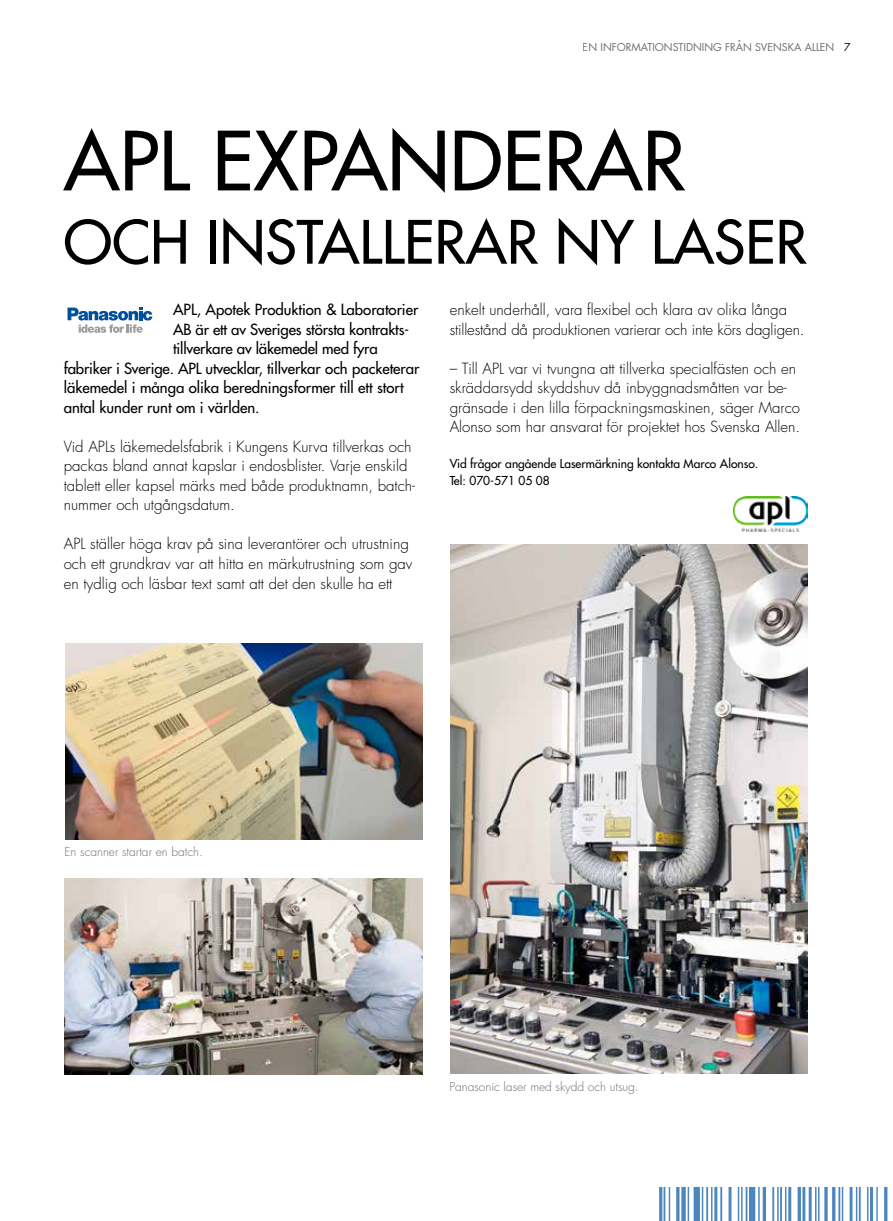
<style>
.page{position:relative;width:893px;height:1221px;background:#fff}
.page>*{position:absolute;margin:0;border:0;box-sizing:border-box;transform-origin:0 0}
.t1{font:79.2px "Futura";color:#000}
.t2{font:58.05px "Futura";color:#000}
.t3{font:300 15px/19.5px "Futura";color:#000}
.t4{font:15px "Futura";color:#000}
.t5{font:12px/16.5px "Futura";color:#000}
.t6{font:300 12px "Futura";color:#706f6f}
.t7{font:10.5px "Futura";color:#706f6f}
.s1{color:#000}
</style>
<div class="page">
<img style="left:65px;top:643px;width:357px;height:196px">
<img style="left:65px;top:878px;width:358px;height:196px">
<img style="left:450px;top:544px;width:358px;height:529px">
<svg style="left:68px;top:307px;width:84px;height:26px"></svg>
<img style="left:734px;top:496px;width:74px;height:35px">
<svg style="left:659px;top:1187px;width:229px;height:33px"></svg>
<p class="t7" style="left:583px;top:40px;width:269px">EN INFORMATIONSTIDNING FRÅN SVENSKA ALLEN <span class="s1">7</span></p>
<h1 class="t1" style="left:64px;top:110px;width:623px">APL EXPANDERAR</h1>
<h2 class="t2" style="left:64px;top:204px;width:264px">OCH installerar</h2>
<h2 class="t2" style="left:555px;top:204px;width:220px">NY Laser</h2>
<p class="t3" style="left:450px;top:300px;width:356px">enkelt underhåll, vara flexibel och klara av olika långa stillestånd då produktionen varierar och inte körs dagligen.</p>
<p class="t3" style="left:450px;top:358px;width:352px">– Till APL var vi tvungna att tillverka specialfästen och en skräddarsydd skyddshuv då inbyggnadsmåtten var be&shy;gränsade i den lilla förpackningsmaskinen, säger Marco Alonso som har ansvarat för projektet hos Svenska Allen.</p>
<p class="t5" style="left:450px;top:455px;width:310px">Vid frågor angående Lasermärkning kontakta Marco Alonso.<br>Tel: 070-571 05 08</p>
<p class="t4" style="left:173px;top:300px;width:247px">APL, Apotek Produktion &amp; Laboratorier</p>
<p class="t4" style="left:173px;top:319px;width:238px">AB är ett av Sveriges största kontrakts-</p>
<p class="t4" style="left:173px;top:339px;width:206px">tillverkare av läkemedel med fyra</p>
<p class="t4" style="left:64px;top:358px;width:357px">fabriker i Sverige. APL utvecklar, tillverkar och packeterar</p>
<p class="t4" style="left:64px;top:378px;width:341px">läkemedel i många olika beredningsformer till ett stort</p>
<p class="t4" style="left:64px;top:397px;width:197px">antal kunder runt om i världen.</p>
<p class="t3" style="left:64px;top:437px;width:353px">Vid APLs läkemedelsfabrik i Kungens Kurva tillverkas och packas bland annat kapslar i endosblister. Varje enskild tablett eller kapsel märks med både produktnamn, batch&shy;nummer och utgångsdatum.</p>
<p class="t3" style="left:64px;top:534px;width:350px">APL ställer höga krav på sina leverantörer och utrustning och ett grundkrav var att hitta en märkutrustning som gav en tydlig och läsbar text samt att det den skulle ha ett</p>
<p class="t6" style="left:65px;top:843px;width:140px">En scanner startar en batch.</p>
<p class="t6" style="left:449px;top:1078px;width:191px">Panasonic laser med skydd och utsug.</p>
</div>
